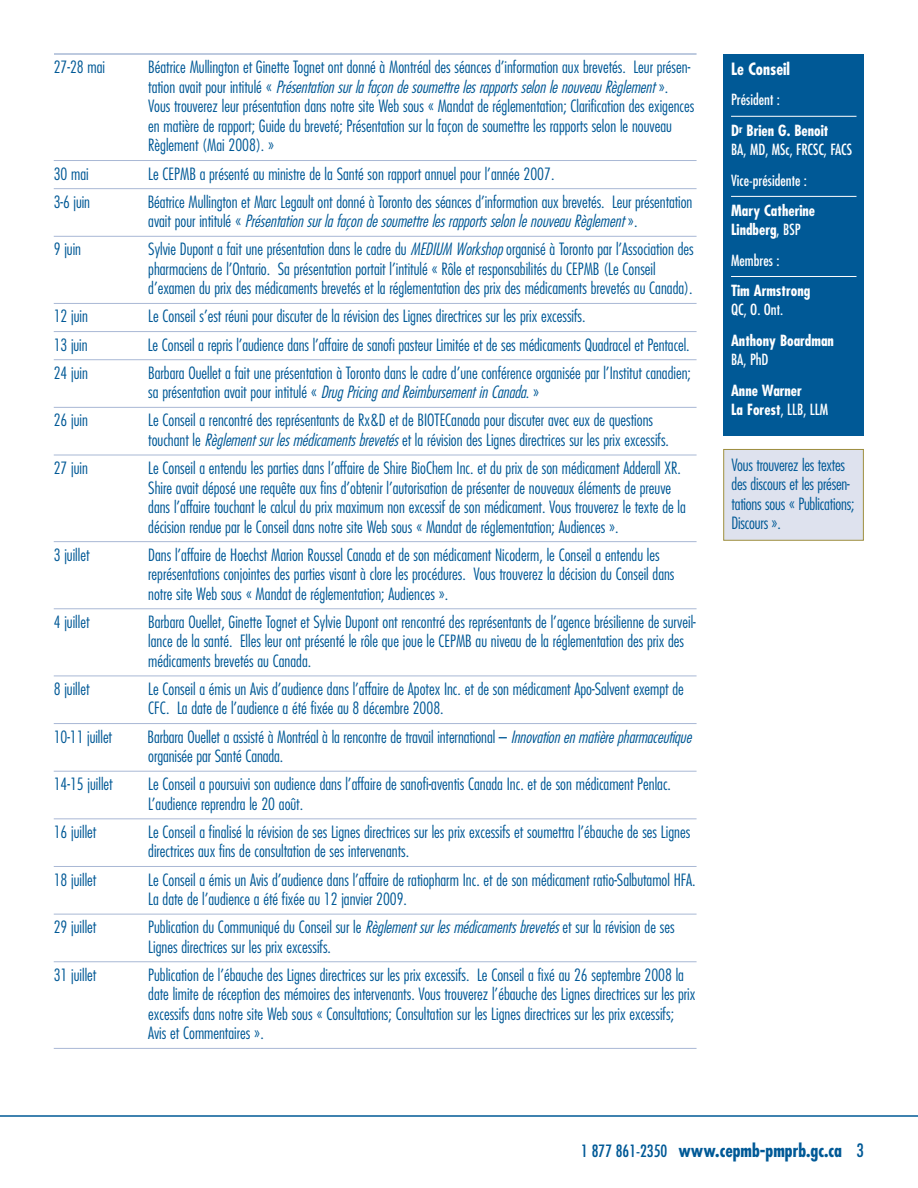
<style>
.page{position:relative;width:918px;height:1188px;background:#fff}
.page>*{position:absolute;margin:0;border:0;box-sizing:border-box;transform-origin:0 0}
.t1{font:700 condensed 18px "Futura LT";color:#005996}
.t2{font:300 condensed 16.5px/19.5px "Futura LT";color:#005996}
.t3{font:700 condensed 16.5px "Futura LT";color:#fff}
.t4{font:700 condensed 15px/19.5px "Futura LT";color:#fff}
.t5{font:condensed 15px/30.3px "Futura LT";color:#fff}
.s1{font-style:italic}
.s2{font-weight:400}
.s3{font-weight:400;font-size:16.5px}
</style>
<div class="page">
<hr style="left:0;top:1115px;width:918px;height:2px;background:#005996">
<hr style="left:54px;top:160px;width:643px;height:1px;background:#a9b8d5">
<hr style="left:54px;top:188px;width:643px;height:1px;background:#a9b8d5">
<hr style="left:54px;top:236px;width:643px;height:1px;background:#a9b8d5">
<hr style="left:54px;top:303px;width:643px;height:1px;background:#a9b8d5">
<hr style="left:54px;top:331px;width:643px;height:1px;background:#a9b8d5">
<hr style="left:54px;top:359px;width:643px;height:1px;background:#a9b8d5">
<hr style="left:54px;top:407px;width:643px;height:1px;background:#a9b8d5">
<hr style="left:54px;top:455px;width:643px;height:1px;background:#a9b8d5">
<hr style="left:54px;top:541px;width:643px;height:1px;background:#a9b8d5">
<hr style="left:54px;top:608px;width:643px;height:1px;background:#a9b8d5">
<hr style="left:54px;top:676px;width:643px;height:1px;background:#a9b8d5">
<hr style="left:54px;top:723px;width:643px;height:1px;background:#a9b8d5">
<hr style="left:54px;top:771px;width:643px;height:1px;background:#a9b8d5">
<hr style="left:54px;top:818px;width:643px;height:1px;background:#a9b8d5">
<hr style="left:54px;top:866px;width:643px;height:1px;background:#a9b8d5">
<hr style="left:54px;top:914px;width:643px;height:1px;background:#a9b8d5">
<hr style="left:54px;top:961px;width:643px;height:1px;background:#a9b8d5">
<hr style="left:54px;top:1048px;width:643px;height:1px;background:#a9b8d5">
<hr style="left:54px;top:54px;width:643px;height:1px;background:#7c96c0">
<div style="left:724px;top:54px;width:140px;height:382px;background:#005996"></div>
<hr style="left:731px;top:116px;width:125px;height:1px;background:#fff">
<hr style="left:731px;top:196px;width:125px;height:1px;background:#fff">
<hr style="left:731px;top:276px;width:125px;height:1px;background:#fff">
<div style="left:724px;top:450px;width:139px;height:90px;background:#dee2ee"></div>
<div style="left:723px;top:449px;width:141px;height:92px;border:1px solid #9d8e3e"></div>
<p class="t2" style="left:54px;top:59px;width:53px">27-28 mai</p>
<p class="t2" style="left:148px;top:59px;width:548px">Béatrice Mullington et Ginette Tognet ont donné à Montréal des séances d’information aux brevetés. Leur présen&shy;t a t i o n a v a i t p o u r i n t i t u l é « <span class="s1">PrésentationsurlafaçondesoumettrelesrapportsselonlenouveauRèglement</span> » .<br>Vous trouverez leur présentation dans notre site Web sous « Mandat de réglementation; Clarification des exigences en matière de rapport; Guide du breveté; Présentation sur la façon de soumettre les rapports selon le nouveau Règlement (Mai 2008). »</p>
<p class="t2" style="left:54px;top:165px;width:37px">30 mai</p>
<p class="t2" style="left:148px;top:165px;width:408px">Le CEPMB a présenté au ministre de la Santé son rapport annuel pour l’année 2007.</p>
<p class="t2" style="left:54px;top:193px;width:38px">3-6 juin</p>
<p class="t2" style="left:148px;top:193px;width:546px">Béatrice Mullington et Marc Legault ont donné à Toronto des séances d’information aux brevetés. Leur présentation a v a i t p o u r i n t i t u l é « <span class="s1">PrésentationsurlafaçondesoumettrelesrapportsselonlenouveauRèglement</span> » .</p>
<p class="t2" style="left:54px;top:241px;width:29px">9 juin</p>
<p class="t2" style="left:148px;top:241px;width:547px">Sylvie Dupont a fait une présentation dans le cadre du <span class="s1">MEDIUM Workshop</span>organisé à Toronto par l’Association des pharmaciens de l’Ontario. Sa présentation portait l’intitulé « Rôle et responsabilités du CEPMB (Le Conseil d’examen du prix des médicaments brevetés et la réglementation des prix des médicaments brevetés au Canada).</p>
<p class="t2" style="left:54px;top:308px;width:36px">12 juin</p>
<p class="t2" style="left:148px;top:308px;width:439px">Le Conseil s’est réuni pour discuter de la révision des Lignes directrices sur les prix excessifs.</p>
<p class="t2" style="left:54px;top:336px;width:35px">13 juin</p>
<p class="t2" style="left:148px;top:336px;width:543px">Le Conseil a repris l’audience dans l’affaire de sanofi pasteur Limitée et de ses médicaments Quadracel et Pentacel.</p>
<p class="t2" style="left:54px;top:364px;width:36px">24 juin</p>
<p class="t2" style="left:148px;top:364px;width:544px">Barbara Ouellet a fait une présentation à Toronto dans le cadre d’une conférence organisée par l’Institut canadien; s a p r é s e n t a t i o n a v a i t p o u r i n t i t u l é « <span class="s1">DrugPricingandReimbursementinCanada</span>. »</p>
<p class="t2" style="left:54px;top:412px;width:36px">26 juin</p>
<p class="t2" style="left:148px;top:412px;width:522px">Le Conseil a rencontré des représentants de Rx&amp;D et de BIOTECanada pour discuter avec eux de questions touchant le <span class="s1">Règlementsurlesmédicamentsbrevetés</span>et la révision des Lignes directrices sur les prix excessifs.</p>
<p class="t2" style="left:54px;top:459px;width:36px">27 juin</p>
<p class="t2" style="left:148px;top:459px;width:539px">Le Conseil a entendu les parties dans l’affaire de Shire BioChem Inc. et du prix de son médicament Adderall XR.<br>Shire avait déposé une requête aux fins d’obtenir l’autorisation de présenter de nouveaux éléments de preuve dans l’affaire touchant le calcul du prix maximum non excessif de son médicament. Vous trouverez le texte de la décision rendue par le Conseil dans notre site Web sous « Mandat de réglementation; Audiences ».</p>
<p class="t2" style="left:54px;top:546px;width:37px">3 juillet</p>
<p class="t2" style="left:148px;top:546px;width:528px">Dans l’affaire de Hoechst Marion Roussel Canada et de son médicament Nicoderm, le Conseil a entendu les représentations conjointes des parties visant à clore les procédures. Vous trouverez la décision du Conseil dans notre site Web sous « Mandat de réglementation; Audiences ».</p>
<p class="t2" style="left:54px;top:613px;width:37px">4 juillet</p>
<p class="t2" style="left:148px;top:613px;width:549px">Barbara Ouellet, Ginette Tognet et Sylvie Dupont ont rencontré des représentants de l’agence brésilienne de surveil&shy;lance de la santé. Elles leur ont présenté le rôle que joue le CEPMB au niveau de la réglementation des prix des médicaments brevetés au Canada.</p>
<p class="t2" style="left:54px;top:680px;width:37px">8 juillet</p>
<p class="t2" style="left:148px;top:680px;width:537px">Le Conseil a émis un Avis d’audience dans l’affaire de Apotex Inc. et de son médicament Apo-Salvent exempt de<br>CFC. La date de l’audience a été fixée au 8 décembre 2008.</p>
<p class="t2" style="left:54px;top:728px;width:60px">10-11 juillet</p>
<p class="t2" style="left:148px;top:728px;width:549px">Barbara Ouellet a assisté à Montréal à la rencontre de travail international – <span class="s1">Innovationenmatièrepharmaceutique </span>organisée par Santé Canada.</p>
<p class="t2" style="left:54px;top:776px;width:60px">14-15 juillet</p>
<p class="t2" style="left:148px;top:776px;width:524px">Le Conseil a poursuivi son audience dans l’affaire de sanofi-aventis Canada Inc. et de son médicament Penlac.<br>L’audience reprendra le 20 août.</p>
<p class="t2" style="left:54px;top:823px;width:44px">16 juillet</p>
<p class="t2" style="left:148px;top:823px;width:544px">Le Conseil a finalisé la révision de ses Lignes directrices sur les prix excessifs et soumettra l’ébauche de ses Lignes directrices aux fins de consultation de ses intervenants.</p>
<p class="t2" style="left:54px;top:871px;width:44px">18 juillet</p>
<p class="t2" style="left:148px;top:871px;width:549px">Le Conseil a émis un Avis d’audience dans l’affaire de ratiopharm Inc. et de son médicament ratio-Salbutamol HFA.<br>La date de l’audience a été fixée au 12 janvier 2009.</p>
<p class="t2" style="left:54px;top:919px;width:44px">29 juillet</p>
<p class="t2" style="left:148px;top:919px;width:528px">Publication du Communiqué du Conseil sur le <span class="s1">Règlementsurlesmédicamentsbrevetés</span>et sur la révision de ses<br>Lignes directrices sur les prix excessifs.</p>
<p class="t2" style="left:54px;top:966px;width:44px">31 juillet</p>
<p class="t2" style="left:148px;top:966px;width:549px">Publication de l’ébauche des Lignes directrices sur les prix excessifs. Le Conseil a fixé au 26 septembre 2008 la date limite de réception des mémoires des intervenants. Vous trouverez l’ébauche des Lignes directrices sur les prix excessifs dans notre site Web sous « Consultations; Consultation sur les Lignes directrices sur les prix excessifs; Avis et Commentaires ».</p>
<p class="t3" style="left:731px;top:62px;width:61px">Le Conseil</p>
<p class="t4" style="left:731px;top:86px;width:99px;line-height:30.3px"><span class="s2">Président :<br></span>D<sup>r</sup> Brien G. Benoit</p>
<p class="t5" style="left:731px;top:136px;width:122px">BA, MD, MSc, FRCSC, FACS<br>Vice-présidente :</p>
<p class="t4" style="left:731px;top:202px;width:86px">Mary Catherine<br>Lindberg<span class="s2">, BSP</span></p>
<p class="t5" style="left:731px;top:246px;width:50px">Membres :</p>
<p class="t4" style="left:731px;top:282px;width:81px">Tim Armstrong</p>
<p class="t5" style="left:731px;top:296px;width:54px">QC, O. Ont.</p>
<p class="t4" style="left:731px;top:332px;width:104px">Anthony Boardman</p>
<p class="t5" style="left:731px;top:346px;width:39px">BA, PhD</p>
<p class="t4" style="left:731px;top:382px;width:99px">Anne Warner<br>La Forest<span class="s2">, LLB, LLM</span></p>
<p class="t2" style="left:732px;top:456px;width:124px">Vous trouverez les textes des discours et les présen&shy;tations sous « Publications;<br>Discours ».</p>
<p class="t1" style="left:581px;top:1142px;width:284px"><span class="s3">1 877 861-2350</span> www.cepmb-pmprb.gc.ca <span class="s2">3</span></p>
</div>
